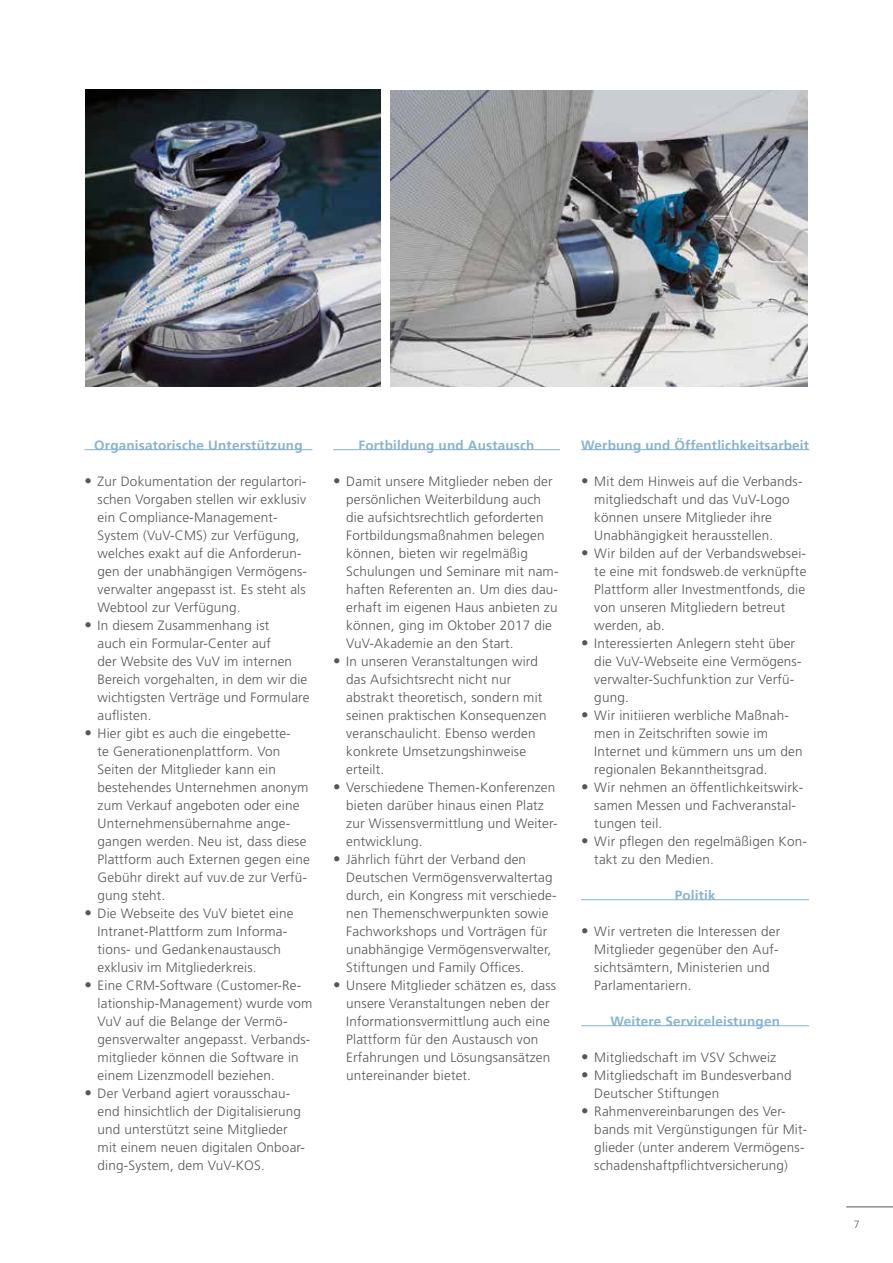
<style>
.page{position:relative;width:893px;height:1263px;background:#fff}
.page>*{position:absolute;margin:0;border:0;box-sizing:border-box;transform-origin:0 0}
.t1{font:300 13.5px/18px "Frutiger LT Std";letter-spacing:.015em;color:#575756}
.t2{font:700 13.5px "Frutiger LT Std";letter-spacing:.015em;color:#87b4cf}
.t3{font:300 10.5px "Frutiger LT Std";color:#575756}
.s1{font-size:15px}
</style>
<div class="page">
<hr style="left:846px;top:1206px;width:47px;height:1px;background:#575756">
<hr style="left:581px;top:449px;width:228px;height:1px;background:#87b4cf">
<hr style="left:581px;top:899px;width:228px;height:1px;background:#87b4cf">
<hr style="left:581px;top:1025px;width:228px;height:1px;background:#87b4cf">
<hr style="left:84px;top:449px;width:228px;height:1px;background:#87b4cf">
<hr style="left:333px;top:449px;width:227px;height:1px;background:#87b4cf">
<img style="left:85px;top:89px;width:295px;height:298px">
<img style="left:390px;top:90px;width:418px;height:297px">
<p class="t2" style="left:94px;top:437px;width:210px">Organisatorische Unterstützung</p>
<p class="t1" style="left:98px;top:473px;width:211px;text-indent:-13px"><span class="s1">•</span> Zur Dokumentation der regulartori&shy;schen Vorgaben stellen wir exklusiv ein Compliance-Management-System (VuV-CMS) zur Verfügung, welches exakt auf die Anforderun&shy;gen der unabhängigen Vermögens&shy;verwalter angepasst ist. Es steht als Webtool zur Verfügung.</p>
<p class="t1" style="left:98px;top:617px;width:213px;text-indent:-13px"><span class="s1">•</span> In diesem Zusammenhang ist<br>auch ein Formular-Center auf<br>der Website des VuV im internen<br>Bereich vorgehalten, in dem wir die wichtigsten Verträge und Formulare auflisten.</p>
<p class="t1" style="left:98px;top:725px;width:214px;text-indent:-13px"><span class="s1">•</span> Hier gibt es auch die eingebette-<br>te Generationenplattform. Von<br>Seiten der Mitglieder kann ein bestehendes Unternehmen anonym zum Verkauf angeboten oder eine<br>Unternehmensübernahme ange&shy;gangen werden. Neu ist, dass diese<br>Plattform auch Externen gegen eine<br>Gebühr direkt auf vuv.de zur Verfü&shy;gung steht.</p>
<p class="t1" style="left:98px;top:905px;width:197px;text-indent:-13px"><span class="s1">•</span> Die Webseite des VuV bietet eine<br>Intranet-Plattform zum Informa&shy;tions- und Gedankenaustausch exklusiv im Mitgliederkreis.</p>
<p class="t1" style="left:98px;top:977px;width:216px;text-indent:-13px"><span class="s1">•</span> Eine CRM-Software (Customer-Re&shy;lationship-Management) wurde vom VuV auf die Belange der Vermö&shy;gensverwalter angepasst. Verbands&shy;mitglieder können die Software in einem Lizenzmodell beziehen.</p>
<p class="t1" style="left:98px;top:1085px;width:209px;text-indent:-13px"><span class="s1">•</span> Der Verband agiert vorausschau&shy;end hinsichtlich der Digitalisierung und unterstützt seine Mitglieder mit einem neuen digitalen Onboar&shy;ding-System, dem VuV-KOS.</p>
<p class="t2" style="left:358px;top:437px;width:177px">Fortbildung und Austausch</p>
<p class="t1" style="left:346px;top:473px;width:214px;text-indent:-13px"><span class="s1">•</span> Damit unsere Mitglieder neben der persönlichen Weiterbildung auch die aufsichtsrechtlich geforderten Fortbildungsmaßnahmen belegen können, bieten wir regelmäßig Schulungen und Seminare mit nam&shy;haften Referenten an. Um dies dau&shy;erhaft im eigenen Haus anbieten zu können, ging im Oktober 2017 die VuV-Akademie an den Start.</p>
<p class="t1" style="left:346px;top:653px;width:202px;text-indent:-13px"><span class="s1">•</span> In unseren Veranstaltungen wird das Aufsichtsrecht nicht nur abstrakt theoretisch, sondern mit seinen praktischen Konsequenzen veranschaulicht. Ebenso werden konkrete Umsetzungshinweise erteilt.</p>
<p class="t1" style="left:346px;top:779px;width:213px;text-indent:-13px"><span class="s1">•</span> Verschiedene Themen-Konferenzen bieten darüber hinaus einen Platz zur Wissensvermittlung und Weiter&shy;entwicklung.</p>
<p class="t1" style="left:346px;top:851px;width:212px;text-indent:-13px"><span class="s1">•</span> Jährlich führt der Verband den Deutschen Vermögensverwaltertag durch, ein Kongress mit verschiede&shy;nen Themenschwerpunkten sowie Fachworkshops und Vorträgen für unabhängige Vermögensverwalter, Stiftungen und Family Offices.</p>
<p class="t1" style="left:346px;top:977px;width:211px;text-indent:-13px"><span class="s1">•</span> Unsere Mitglieder schätzen es, dass unsere Veranstaltungen neben der Informationsvermittlung auch eine Plattform für den Austausch von Erfahrungen und Lösungsansätzen untereinander bietet.</p>
<p class="t2" style="left:581px;top:437px;width:229px">Werbung und Öffentlichkeitsarbeit</p>
<p class="t1" style="left:594px;top:473px;width:210px;text-indent:-13px"><span class="s1">•</span> Mit dem Hinweis auf die Verbands&shy;mitgliedschaft und das VuV-Logo können unsere Mitglieder ihre<br>Unabhängigkeit herausstellen.</p>
<p class="t1" style="left:594px;top:545px;width:214px;text-indent:-13px"><span class="s1">•</span> Wir bilden auf der Verbandswebsei&shy;te eine mit fondsweb.de verknüpfte<br>Plattform aller Investmentfonds, die von unseren Mitgliedern betreut werden, ab.</p>
<p class="t1" style="left:594px;top:635px;width:209px;text-indent:-13px"><span class="s1">•</span> Interessierten Anlegern steht über die VuV-Webseite eine Vermögens&shy;verwalter-Suchfunktion zur Verfü&shy;gung.</p>
<p class="t1" style="left:594px;top:707px;width:210px;text-indent:-13px"><span class="s1">•</span> Wir initiieren werbliche Maßnah&shy;men in Zeitschriften sowie im<br>Internet und kümmern uns um den regionalen Bekanntheitsgrad.</p>
<p class="t1" style="left:594px;top:779px;width:211px;text-indent:-13px"><span class="s1">•</span> Wir nehmen an öffentlichkeitswirk&shy;samen Messen und Fachveranstal&shy;tungen teil.</p>
<p class="t1" style="left:594px;top:833px;width:214px;text-indent:-13px"><span class="s1">•</span> Wir pflegen den regelmäßigen Kon&shy;takt zu den Medien.</p>
<p class="t2" style="left:675px;top:887px;width:42px">Politik</p>
<p class="t1" style="left:594px;top:923px;width:188px;text-indent:-13px"><span class="s1">•</span> Wir vertreten die Interessen der<br>Mitglieder gegenüber den Auf&shy;sichtsämtern, Ministerien und<br>Parlamentariern.</p>
<p class="t2" style="left:610px;top:1013px;width:171px">Weitere Serviceleistungen</p>
<p class="t1" style="left:581px;top:1049px;width:197px"><span class="s1">•</span> Mitgliedschaft im VSV Schweiz</p>
<p class="t1" style="left:594px;top:1067px;width:199px;text-indent:-13px"><span class="s1">•</span> Mitgliedschaft im Bundesverband<br>Deutscher Stiftungen</p>
<p class="t1" style="left:594px;top:1103px;width:214px;text-indent:-13px"><span class="s1">•</span> Rahmenvereinbarungen des Ver&shy;bands mit Vergünstigungen für Mit&shy;glieder (unter anderem Vermögens&shy;schadenshaftpflichtversicherung)</p>
<p class="t3" style="left:854px;top:1219px;width:7px">7</p>
</div>
